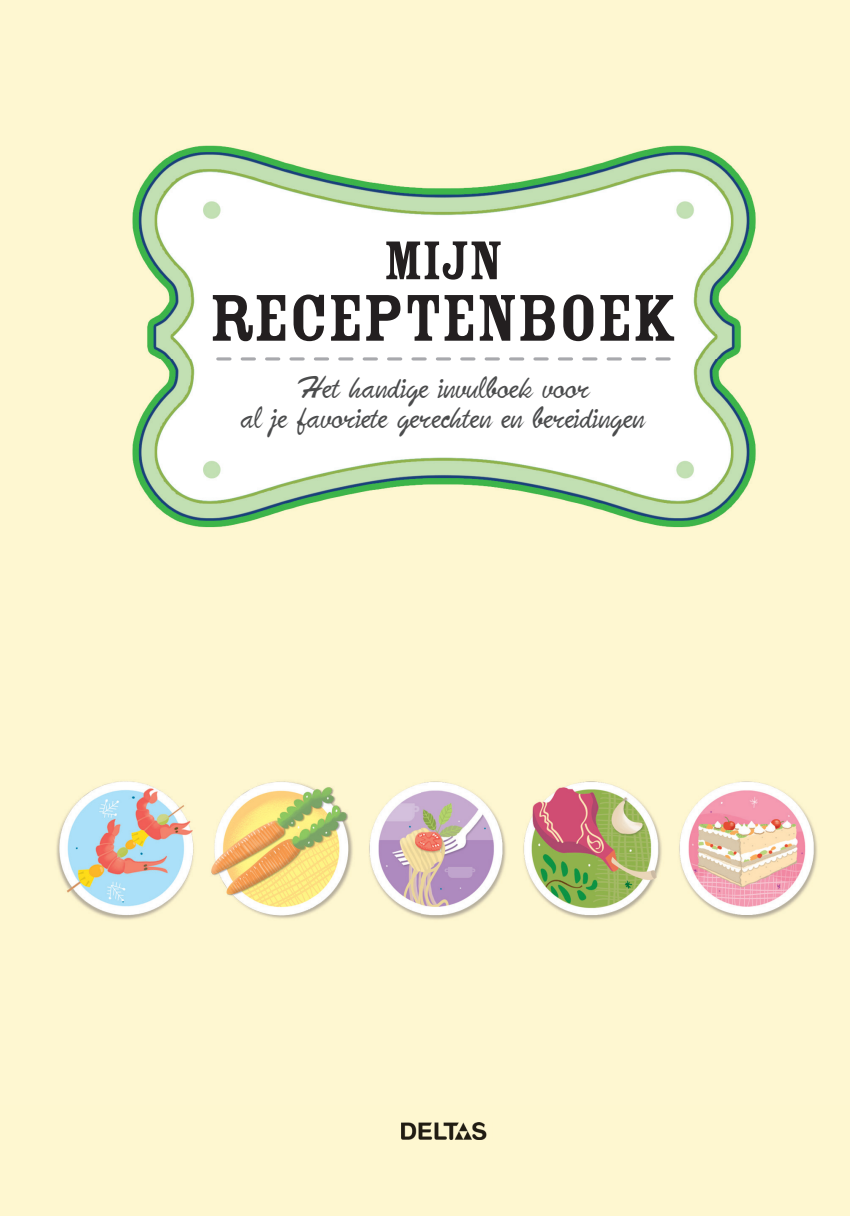
<style>
.page{position:relative;width:850px;height:1216px;background:#fff}
.page>*{position:absolute;margin:0;border:0;box-sizing:border-box;transform-origin:0 0}
.t1{font:72.45px "Rosewood Fill";letter-spacing:-.03em;color:#231f20}
.t2{font:59.85px "Rosewood Fill";color:#231f20}
.t3{font:33.07px/29.9px "Bristle";color:#4b4c4d;text-align:center}
</style>
<div class="page">
<img style="left:0;top:0;width:849px;height:1215px">
<svg style="left:218px;top:357px;width:451px;height:3px"></svg>
<img style="left:401px;top:1121px;width:91px;height:18px">
<svg style="left:843px;top:0;width:7px;height:4px"></svg>
<svg style="left:843px;top:1212px;width:7px;height:4px"></svg>
<h2 class="t2" style="left:383px;top:228px;width:122px">Mijn</h2>
<h1 class="t1" style="left:209px;top:278px;width:470px">RECEPTENBOEK</h1>
<p class="t3" style="left:241px;top:372px;width:405px">Het handige invulboek voor<br>al je favoriete gerechten en bereidingen</p>
</div>
